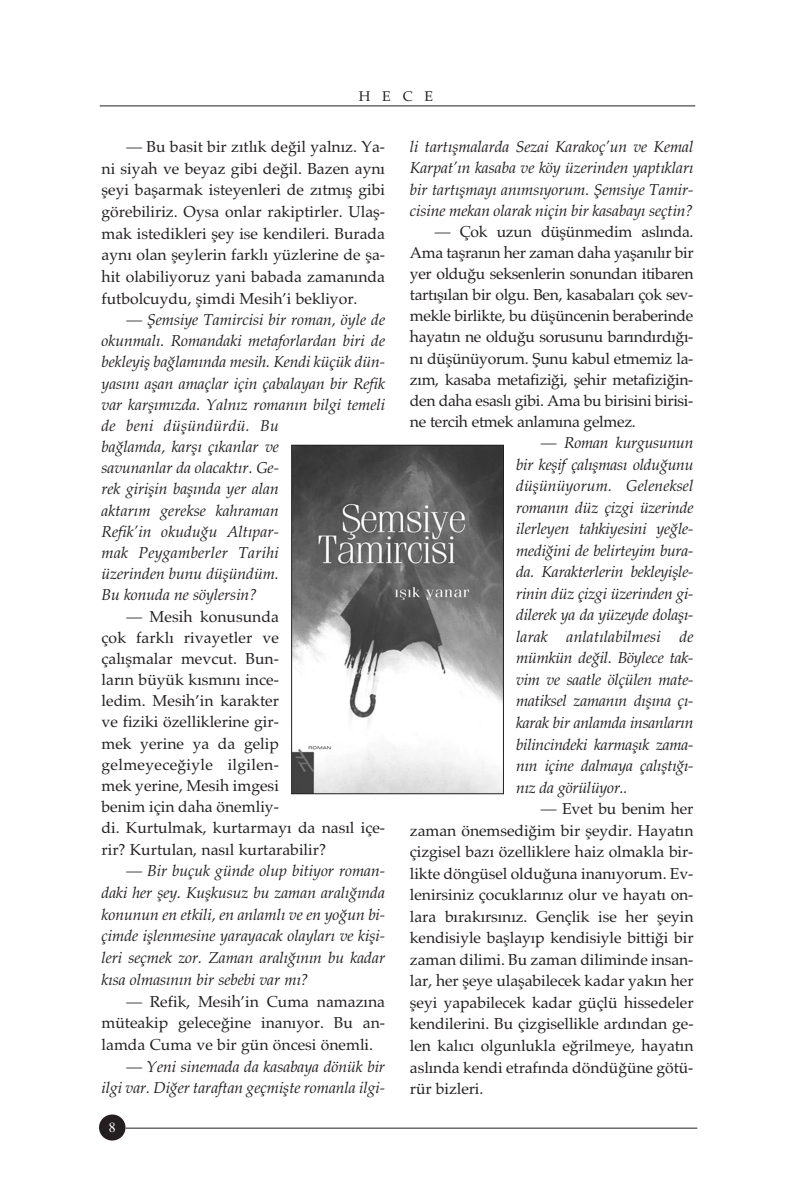
<style>
.page{position:relative;width:794px;height:1191px;background:#fff}
.page>*{position:absolute;margin:0;border:0;box-sizing:border-box;transform-origin:0 0}
.t1{font:15.75px/21.5px "Palatino";color:#231f20;text-align:justify}
.t2{font:italic 15.75px/21.5px "Palatino";letter-spacing:-.005em;color:#231f20;text-align:justify}
.t3{font:14px "Palatino";color:#231f20}
.t4{font:14px "Times Tr Roman";color:#fff}
.s1{font-style:italic}
</style>
<div class="page">
<hr style="left:100px;top:105px;width:595px;height:1px;background:#231f20">
<hr style="left:126px;top:1127px;width:571px;height:1px;background:#231f20">
<div style="left:99px;top:1114px;width:26px;height:26px;background:#231f20;border-radius:50%"></div>
<img style="left:293px;top:447px;width:209px;height:345px">
<div style="left:291px;top:445px;width:213px;height:349px;border:1px solid #231f20"></div>
<p class="t3" style="left:359px;top:90px;width:76px">HECE</p>
<p class="t1" style="left:102px;top:137px;width:285px;text-indent:25px"><span class="s1">—</span> Bu basit bir z›tl›k de¤il yaln›z. Ya&shy;ni siyah ve beyaz gibi de¤il. Bazen ayn› fleyi baflarmak isteyenleri de z›tm›fl gibi görebiliriz. Oysa onlar rakiptirler. Ulafl&shy;mak istedikleri fley ise kendileri. Burada ayn› olan fleylerin farkl› yüzlerine de fla&shy;hit olabiliyoruz yani babada zaman›nda futbolcuydu, flimdi Mesih’i bekliyor.</p>
<p class="t2" style="left:102px;top:311px;width:285px;text-align:left;text-indent:25px">— fiemsiye Tamircisi bir roman, öyle de okunmal›. Romandaki metaforlardan biri de bekleyifl ba¤lam›nda mesih. Kendi küçük dün&shy;yas›n› aflan amaçlar için çabalayan bir Refik var karfl›m›zda. Yaln›z roman›n bilgi temeli de beni düflündürdü. Bu<br>ba¤lamda, karfl› ç›kanlar ve<br>savunanlar da olacakt›r. Ge-<br>rek giriflin bafl›nda yer alan<br>aktar›m gerekse kahraman<br>Refik’in okudu¤u Alt›par-<br>mak Peygamberler Tarihi<br>üzerinden bunu düflündüm.<br>Bu konuda ne söylersin?</p>
<p class="t1" style="left:102px;top:607px;width:285px;text-align:left;text-indent:25px"><span class="s1">—</span> Mesih konusunda<br>çok farkl› rivayetler ve<br>çal›flmalar mevcut. Bun-<br>lar›n büyük k›sm›n› ince-<br>ledim. Mesih’in karakter<br>ve fiziki özelliklerine gir-<br>mek yerine ya da gelip gelmeyece¤iyle ilgilen-<br>mek yerine, Mesih imgesi<br>benim için daha önemliy-<br>di. Kurtulmak, kurtarmay› da nas›l içe&shy;rir? Kurtulan, nas›l kurtarabilir?</p>
<p class="t2" style="left:102px;top:862px;width:285px;text-indent:25px">— Bir buçuk günde olup bitiyor roman&shy;daki her fley. Kuflkusuz bu zaman aral›¤›nda konunun en etkili, en anlaml› ve en yo¤un bi&shy;çimde ifllenmesine yarayacak olaylar› ve kifli&shy;leri seçmek zor. Zaman aral›¤›n›n bu kadar k›sa olmas›n›n bir sebebi var m›?</p>
<p class="t1" style="left:102px;top:992px;width:285px;text-indent:25px"><span class="s1">—</span> Refik, Mesih’in Cuma namaz›na müteakip gelece¤ine inan›yor. Bu an&shy;lamda Cuma ve bir gün öncesi önemli.</p>
<p class="t2" style="left:102px;top:1057px;width:285px;text-align:right">— Yeni sinemada da kasabaya dönük bir<br>ilgi var. Di¤er taraftan geçmiflte romanla ilgi-</p>
<p class="t4" style="left:109px;top:1122px;width:8px">8</p>
<p class="t2" style="left:410px;top:137px;width:285px">li tart›flmalarda Sezai Karakoç’un ve Kemal Karpat’›n kasaba ve köy üzerinden yapt›klar› bir tart›flmay› an›ms›yorum. fiemsiye Tamir&shy;cisine mekan olarak niçin bir kasabay› seçtin?</p>
<p class="t1" style="left:410px;top:223px;width:285px;line-height:21px;text-indent:25px"><span class="s1">—</span> Çok uzun düflünmedim asl›nda.<br>Ama taflran›n her zaman daha yaflan›l›r bir yer oldu¤u seksenlerin sonundan itibaren tart›fl›lan bir olgu. Ben, kasabalar› çok sev&shy;mekle birlikte, bu düflüncenin beraberinde hayat›n ne oldu¤u sorusunu bar›nd›rd›¤›- n› düflünüyorum. fiunu kabul etmemiz la&shy;z›m, kasaba metafizi¤i, flehir metafizi¤in&shy;den daha esasl› gibi. Ama bu birisini birisi&shy;ne tercih etmek anlam›na gelmez.</p>
<p class="t2" style="left:516px;top:434px;width:179px;text-indent:25px">— Roman kurgusunun bir keflif çal›flmas› oldu¤unu düflünüyorum. Geleneksel roman›n düz çizgi üzerinde ilerleyen tahkiyesini ye¤le&shy;medi¤ini de belirteyim bura&shy;da. Karakterlerin bekleyiflle&shy;rinin düz çizgi üzerinden gi&shy;dilerek ya da yüzeyde dolafl›- larak anlat›labilmesi de mümkün de¤il. Böylece tak&shy;vim ve saatle ölçülen mate&shy;matiksel zaman›n d›fl›na ç›- karak bir anlamda insanlar›n bilincindeki karmafl›k zama&shy;n›n içine dalmaya çal›flt›¤›- n›z da görülüyor..</p>
<p class="t1" style="left:410px;top:800px;width:285px;text-indent:131px"><span class="s1">—</span> Evet bu benim her zaman önemsedi¤im bir fleydir. Hayat›n çizgisel baz› özelliklere haiz olmakla bir&shy;likte döngüsel oldu¤una inan›yorum. Ev&shy;lenirsiniz çocuklar›n›z olur ve hayat› on&shy;lara b›rak›rs›n›z. Gençlik ise her fleyin kendisiyle bafllay›p kendisiyle bitti¤i bir zaman dilimi. Bu zaman diliminde insan&shy;lar, her fleye ulaflabilecek kadar yak›n her fleyi yapabilecek kadar güçlü hissedeler kendilerini. Bu çizgisellikle ard›ndan ge&shy;len kal›c› olgunlukla e¤rilmeye, hayat›n asl›nda kendi etraf›nda döndü¤üne götü&shy;rür bizleri.</p>
</div>
